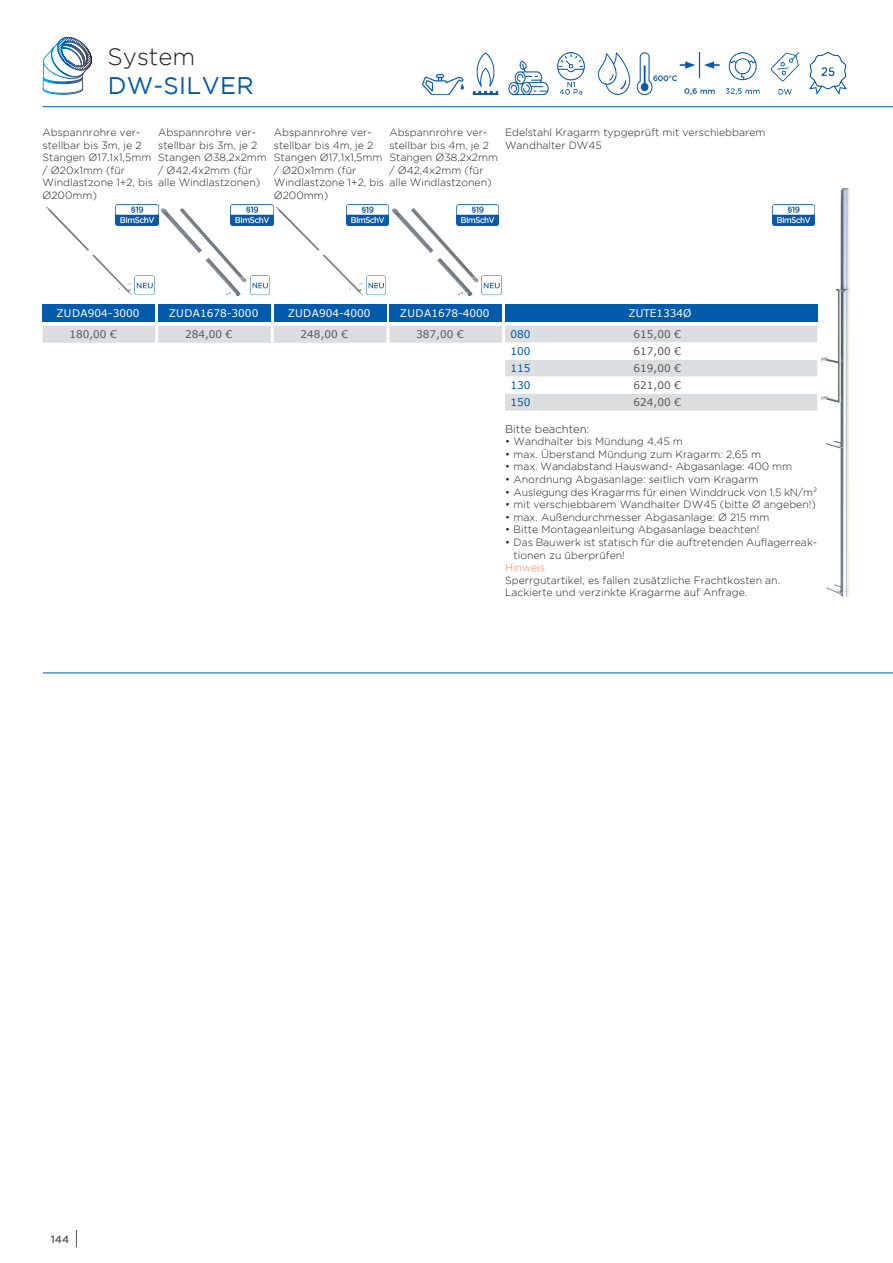
<style>
.page{position:relative;width:893px;height:1263px;background:#fff}
.page>*{position:absolute;margin:0;border:0;box-sizing:border-box;transform-origin:0 0}
.t1{font:24px "Gotham";letter-spacing:.015em;color:#015aaa}
.t2{font:300 24px "Gotham";color:#231f20}
.t3{font:300 11.25px "Gotham";color:#231f20}
.t4{font:300 10.5px/12.6px "Gotham";color:#231f20}
.t5{font:10.5px "Verdana";color:#57585a}
.t6{font:10.5px "Verdana";color:#fff}
.t7{font:10.5px "Verdana";color:#015aaa}
.t8{font:300 10.5px "Gotham";color:#f4835f}
.t9{font:500 10.5px "Gotham";color:#57585a}
</style>
<div class="page">
<hr style="left:43px;top:106px;width:850px;height:1px;background:#015aaa">
<hr style="left:43px;top:672px;width:850px;height:1px;background:#015aaa">
<svg style="left:42px;top:37px;width:50px;height:58px"></svg>
<svg style="left:76px;top:1230px;width:1px;height:17px"></svg>
<img style="left:725px;top:53px;width:123px;height:41px">
<img style="left:679px;top:53px;width:41px;height:41px">
<img style="left:508px;top:53px;width:169px;height:41px">
<img style="left:472px;top:53px;width:27px;height:41px">
<img style="left:422px;top:73px;width:41px;height:22px">
<div style="left:43px;top:304px;width:112px;height:17px;background:#015aaa"></div>
<img style="left:46px;top:206px;width:86px;height:89px">
<img style="left:134px;top:275px;width:21px;height:21px">
<div style="left:158px;top:304px;width:113px;height:17px;background:#015aaa"></div>
<img style="left:158px;top:206px;width:90px;height:90px">
<img style="left:250px;top:275px;width:20px;height:21px">
<div style="left:274px;top:304px;width:112px;height:17px;background:#015aaa"></div>
<img style="left:276px;top:206px;width:87px;height:89px">
<img style="left:366px;top:275px;width:20px;height:21px">
<div style="left:389px;top:304px;width:113px;height:17px;background:#015aaa"></div>
<img style="left:392px;top:208px;width:87px;height:88px">
<img style="left:481px;top:275px;width:21px;height:21px">
<svg style="left:43px;top:326px;width:774px;height:85px"></svg>
<div style="left:505px;top:304px;width:312px;height:17px;background:#015aaa"></div>
<img style="left:821px;top:188px;width:28px;height:408px">
<img style="left:231px;top:204px;width:42px;height:21px">
<img style="left:456px;top:204px;width:43px;height:21px">
<img style="left:772px;top:204px;width:43px;height:21px">
<img style="left:116px;top:204px;width:42px;height:21px">
<img style="left:346px;top:204px;width:43px;height:21px">
<h1 class="t2" style="left:108px;top:42px;width:89px">System</h1>
<h1 class="t1" style="left:108px;top:70px;width:148px">DW-SILVER</h1>
<p class="t4" style="left:43px;top:126px;width:112px">Abspannrohre ver&shy;stellbar bis 3m, je 2<br>Stangen Ø17,1x1,5mm / Ø20x1mm (für<br>Windlastzone 1+2, bis<br>Ø200mm)</p>
<p class="t4" style="left:158px;top:126px;width:110px">Abspannrohre ver&shy;stellbar bis 3m, je 2<br>Stangen Ø38,2x2mm / Ø42,4x2mm (für alle Windlastzonen)</p>
<p class="t4" style="left:274px;top:126px;width:112px">Abspannrohre ver&shy;stellbar bis 4m, je 2<br>Stangen Ø17,1x1,5mm / Ø20x1mm (für<br>Windlastzone 1+2, bis<br>Ø200mm)</p>
<p class="t4" style="left:389px;top:126px;width:110px">Abspannrohre ver&shy;stellbar bis 4m, je 2<br>Stangen Ø38,2x2mm / Ø42,4x2mm (für alle Windlastzonen)</p>
<p class="t4" style="left:505px;top:126px;width:262px">Edelstahl Kragarm typgeprüft mit verschiebbarem<br>Wandhalter DW45</p>
<p class="t6" style="left:56px;top:306px;width:84px">ZUDA904-3000</p>
<p class="t5" style="left:69px;top:327px;width:49px">180,00 €</p>
<p class="t6" style="left:169px;top:306px;width:91px">ZUDA1678-3000</p>
<p class="t5" style="left:185px;top:327px;width:49px">284,00 €</p>
<p class="t6" style="left:288px;top:306px;width:84px">ZUDA904-4000</p>
<p class="t5" style="left:301px;top:327px;width:49px">248,00 €</p>
<p class="t6" style="left:400px;top:306px;width:91px">ZUDA1678-4000</p>
<p class="t5" style="left:416px;top:327px;width:49px">387,00 €</p>
<p class="t6" style="left:629px;top:306px;width:64px">ZUTE1334Ø</p>
<p class="t7" style="left:510px;top:327px;width:22px">080</p>
<p class="t5" style="left:633px;top:327px;width:49px">615,00 €</p>
<p class="t7" style="left:510px;top:344px;width:22px">100</p>
<p class="t5" style="left:633px;top:344px;width:49px">617,00 €</p>
<p class="t7" style="left:510px;top:361px;width:22px">115</p>
<p class="t5" style="left:633px;top:361px;width:49px">619,00 €</p>
<p class="t7" style="left:510px;top:378px;width:22px">130</p>
<p class="t5" style="left:633px;top:378px;width:49px">621,00 €</p>
<p class="t7" style="left:510px;top:395px;width:22px">150</p>
<p class="t5" style="left:633px;top:395px;width:49px">624,00 €</p>
<p class="t3" style="left:505px;top:421px;width:86px">Bitte beachten:</p>
<p class="t4" style="left:505px;top:435px;width:179px">• Wandhalter bis Mündung 4,45 m</p>
<p class="t4" style="left:505px;top:447px;width:257px">• max. Überstand Mündung zum Kragarm: 2,65 m</p>
<p class="t4" style="left:505px;top:460px;width:288px">• max. Wandabstand Hauswand- Abgasanlage: 400 mm</p>
<p class="t4" style="left:505px;top:473px;width:255px">• Anordnung Abgasanlage: seitlich vom Kragarm</p>
<p class="t4" style="left:505px;top:485px;width:314px">• Auslegung des Kragarms für einen Winddruck von 1,5 kN/m²</p>
<p class="t4" style="left:505px;top:498px;width:312px">• mit verschiebbarem Wandhalter DW45 (bitte Ø angeben!)</p>
<p class="t4" style="left:505px;top:510px;width:266px">• max. Außendurchmesser Abgasanlage: Ø 215 mm</p>
<p class="t4" style="left:505px;top:523px;width:256px">• Bitte Montageanleitung Abgasanlage beachten!</p>
<p class="t4" style="left:514px;top:536px;width:305px;text-indent:-9px">• Das Bauwerk ist statisch für die auftretenden Auflagerreak&shy;tionen zu überprüfen!</p>
<p class="t8" style="left:505px;top:561px;width:42px">Hinweis</p>
<p class="t4" style="left:505px;top:573px;width:277px">Sperrgutartikel, es fallen zusätzliche Frachtkosten an.<br>Lackierte und verzinkte Kragarme auf Anfrage.</p>
<p class="t9" style="left:51px;top:1232px;width:20px">144</p>
</div>
